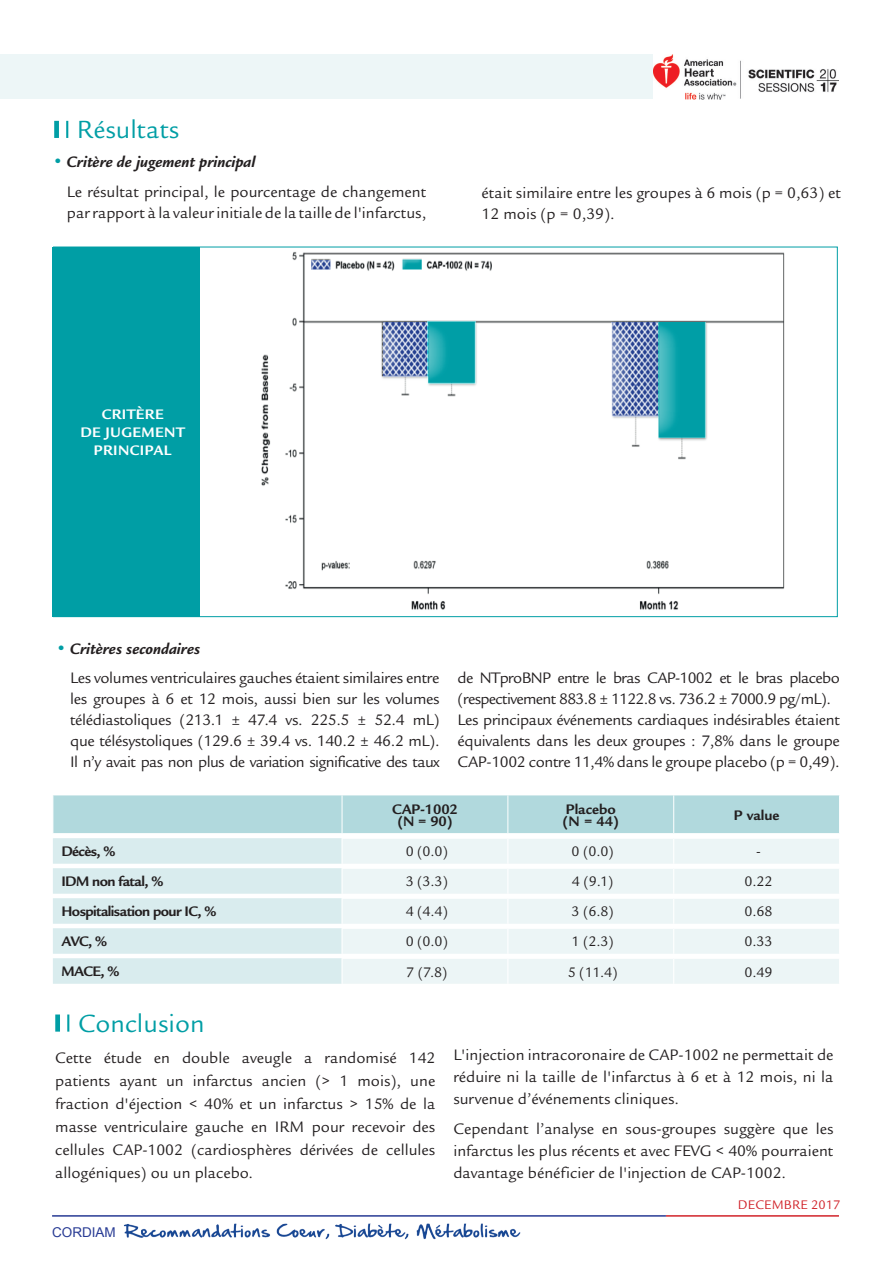
<style>
.page{position:relative;width:893px;height:1263px;background:#fff}
.page>*{position:absolute;margin:0;border:0;box-sizing:border-box;transform-origin:0 0}
.t1{font:27px "Legacy Sans";color:#009ea5}
.t2{font:16.5px/21px "Legacy Sans";letter-spacing:-.015em;color:#231f20}
.t3{font:15px "Legacy Sans";letter-spacing:-.01em;color:#231f20}
.t4{font:700 15px "Legacy Sans";letter-spacing:-.04em;color:#231f20}
.t5{font:700 15px/18px "Legacy Sans";letter-spacing:.025em;color:#fff;text-align:center}
.t6{font:700 15px/12px "Legacy Sans";letter-spacing:-.01em;color:#231f20;text-align:center}
.t7{font:700 15px/12px "Legacy Sans";color:#231f20}
.t8{font:13.5px "Legacy Sans";letter-spacing:.015em;color:#d1232a}
.t9{font:13.5px "Arial";color:#283b94}
.s1{color:#009ea5}
.s2{font-weight:700;font-style:italic}
</style>
<div class="page">
<hr style="left:666px;top:1215px;width:173px;height:2px;background:#d1232a">
<img style="left:124px;top:1224px;width:397px;height:16px">
<hr style="left:52px;top:1215px;width:614px;height:2px;background:#283b94">
<div style="left:0;top:54px;width:838px;height:45px;background:#edf6f7"></div>
<svg style="left:54px;top:121px;width:14px;height:17px"></svg>
<div style="left:53px;top:247px;width:147px;height:370px;background:#009ea5"></div>
<img style="left:261px;top:251px;width:524px;height:359px">
<svg style="left:53px;top:795px;width:786px;height:189px;background:#deeef0"></svg>
<hr style="left:53px;top:795px;width:1px;height:38px;background:#fff">
<hr style="left:342px;top:795px;width:1px;height:38px;background:#fff">
<hr style="left:507px;top:795px;width:1px;height:38px;background:#fff">
<hr style="left:673px;top:795px;width:1px;height:38px;background:#fff">
<hr style="left:53px;top:833px;width:289px;height:1px;background:#fff">
<hr style="left:342px;top:833px;width:166px;height:1px;background:#fff">
<hr style="left:508px;top:833px;width:166px;height:1px;background:#fff">
<hr style="left:674px;top:833px;width:166px;height:1px;background:#fff">
<svg style="left:55px;top:1014px;width:14px;height:18px"></svg>
<img style="left:653px;top:54px;width:186px;height:46px">
<svg style="left:427px;top:322px;width:49px;height:62px;background:#15a7ae"></svg>
<svg style="left:658px;top:323px;width:47px;height:115px;background:#12a5ac"></svg>
<svg style="left:402px;top:260px;width:21px;height:10px"></svg>
<svg style="left:311px;top:260px;width:21px;height:11px"></svg>
<svg style="left:383px;top:322px;width:44px;height:55px;background:#8192bf"></svg>
<svg style="left:612px;top:322px;width:46px;height:95px;background:#8394c0"></svg>
<h1 class="t1" style="left:77px;top:114px;width:104px">Résultats</h1>
<p class="t2" style="left:67px;top:148px;width:361px;line-height:29.5px;text-indent:-13px"><span class="s1">•</span> <span class="s2">Critère de jugement principal<br></span>Le résultat principal, le pourcentage de changement</p>
<p class="t2" style="left:67px;top:202px;width:361px">par rapport à la valeur initiale de la taille de l'infarctus,</p>
<p class="t2" style="left:482px;top:183px;width:361px">était similaire entre les groupes à 6 mois (p = 0,63) et<br>12 mois (p = 0,39).</p>
<p class="t5" style="left:80px;top:405px;width:106px">CRITÈRE<br>DE JUGEMENT<br>PRINCIPAL</p>
<p class="t2" style="left:70px;top:634px;width:371px;line-height:29.5px;text-indent:-13px"><span class="s1">•</span> <span class="s2">Critères secondaires<br></span>Les volumes ventriculaires gauches étaient similaires entre</p>
<p class="t2" style="left:70px;top:689px;width:371px;text-align:justify">les groupes à 6 et 12 mois, aussi bien sur les volumes télédiastoliques (213.1 ± 47.4 vs. 225.5 ± 52.4 mL) que télésystoliques (129.6 ± 39.4 vs. 140.2 ± 46.2 mL).<br>Il n’y avait pas non plus de variation significative des taux</p>
<p class="t2" style="left:458px;top:668px;width:384px">de NTproBNP entre le bras CAP-1002 et le bras placebo (respectivement 883.8 ± 1122.8 vs. 736.2 ± 7000.9 pg/mL).<br>Les principaux événements cardiaques indésirables étaient équivalents dans les deux groupes : 7,8% dans le groupe CAP-1002 contre 11,4% dans le groupe placebo (p = 0,49).</p>
<p class="t6" style="left:392px;top:803px;width:67px">CAP-1002 (N = 90)</p>
<p class="t7" style="left:563px;top:803px;width:58px">Placebo (N = 44)</p>
<p class="t4" style="left:734px;top:806px;width:47px">P value</p>
<p class="t4" style="left:61px;top:843px;width:56px">Décès, %</p>
<p class="t3" style="left:406px;top:843px;width:44px">0 (0.0)</p>
<p class="t3" style="left:571px;top:843px;width:44px">0 (0.0)</p>
<p class="t3" style="left:756px;top:843px;width:6px">-</p>
<p class="t4" style="left:61px;top:873px;width:103px">IDM non fatal, %</p>
<p class="t3" style="left:406px;top:873px;width:44px">3 (3.3)</p>
<p class="t3" style="left:572px;top:873px;width:43px">4 (9.1)</p>
<p class="t3" style="left:745px;top:873px;width:29px">0.22</p>
<p class="t4" style="left:61px;top:903px;width:157px">Hospitalisation pour IC, %</p>
<p class="t3" style="left:406px;top:903px;width:44px">4 (4.4)</p>
<p class="t3" style="left:572px;top:903px;width:44px">3 (6.8)</p>
<p class="t3" style="left:745px;top:903px;width:29px">0.68</p>
<p class="t4" style="left:61px;top:933px;width:47px">AVC, %</p>
<p class="t3" style="left:406px;top:933px;width:44px">0 (0.0)</p>
<p class="t3" style="left:572px;top:933px;width:44px">1 (2.3)</p>
<p class="t3" style="left:745px;top:933px;width:29px">0.33</p>
<p class="t4" style="left:61px;top:963px;width:60px">MACE, %</p>
<p class="t3" style="left:406px;top:963px;width:43px">7 (7.8)</p>
<p class="t3" style="left:568px;top:963px;width:51px">5 (11.4)</p>
<p class="t3" style="left:745px;top:963px;width:29px">0.49</p>
<h1 class="t1" style="left:78px;top:1008px;width:128px">Conclusion</h1>
<p class="t2" style="left:55px;top:1046px;width:382px;line-height:23px;text-align:justify">Cette étude en double aveugle a randomisé 142 patients ayant un infarctus ancien (&gt; 1 mois), une fraction d'éjection &lt; 40% et un infarctus &gt; 15% de la masse ventriculaire gauche en IRM pour recevoir des cellules CAP-1002 (cardiosphères dérivées de cellules allogéniques) ou un placebo.</p>
<p class="t2" style="left:453px;top:1044px;width:382px;line-height:21.9px;text-align:justify">L'injection intracoronaire de CAP-1002 ne permettait de réduire ni la taille de l'infarctus à 6 et à 12 mois, ni la survenue d’événements cliniques.</p>
<p class="t2" style="left:453px;top:1118px;width:382px;line-height:21.9px;text-align:justify">Cependant l’analyse en sous-groupes suggère que les infarctus les plus récents et avec FEVG &lt; 40% pourraient davantage bénéficier de l'injection de CAP-1002.</p>
<p class="t9" style="left:52px;top:1223px;width:65px">CORDIAM</p>
<p class="t8" style="left:738px;top:1197px;width:104px">DECEMBRE 2017</p>
</div>
